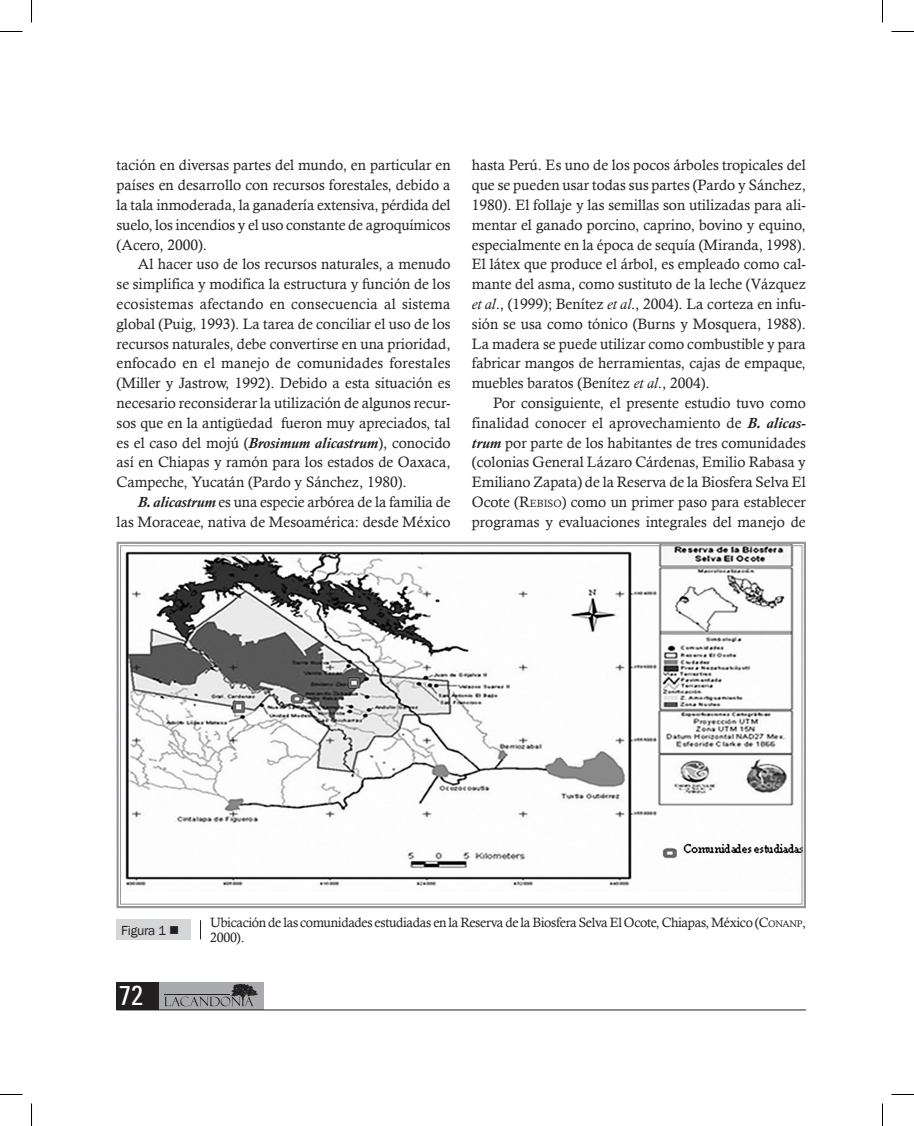
<style>
.page{position:relative;width:914px;height:1126px;background:#fff}
.page>*{position:absolute;margin:0;border:0;box-sizing:border-box;transform-origin:0 0}
.t1{font:condensed 27px "Univers";color:#fff}
.t2{font:15px/19.8px "Calisto";color:#231f20;text-align:justify}
.t3{font:13.5px/15px "Calisto";letter-spacing:-.025em;color:#231f20}
.t4{font:13.5px "Franklin Gothic";letter-spacing:-.02em;color:#231f20}
.s1{font-weight:700;font-style:italic}
.s2{font-style:italic}
.s3{font-style:inherit}
.s4{font-size:10.5px}
.s5{font-size:9.45px}
</style>
<div class="page">
<div style="left:117px;top:982px;width:147px;height:28px;background:#aaabaf"></div>
<div style="left:117px;top:982px;width:42px;height:28px;background:#231f20"></div>
<hr style="left:117px;top:1010px;width:688px;height:1px;background:#231f20">
<svg style="left:164px;top:984px;width:94px;height:22px"></svg>
<svg style="left:116px;top:541px;width:690px;height:368px"></svg>
<div style="left:116px;top:919px;width:75px;height:21px;background:#d5d6d8"></div>
<svg style="left:200px;top:920px;width:1px;height:19px"></svg>
<svg style="left:0;top:31px;width:22px;height:1px"></svg>
<svg style="left:891px;top:31px;width:22px;height:1px"></svg>
<svg style="left:0;top:1094px;width:22px;height:1px"></svg>
<svg style="left:891px;top:1094px;width:22px;height:1px"></svg>
<svg style="left:31px;top:0;width:1px;height:22px"></svg>
<svg style="left:31px;top:1103px;width:1px;height:23px"></svg>
<svg style="left:882px;top:0;width:1px;height:22px"></svg>
<svg style="left:882px;top:1103px;width:1px;height:23px"></svg>
<p class="t2" style="left:117px;top:155px;width:335px">tación en diversas partes del mundo, en particular en países en desarrollo con recursos forestales, debido a la tala inmoderada, la ganadería extensiva, pérdida del suelo, los incendios y el uso constante de agroquímicos (Acero, 2000).</p>
<p class="t2" style="left:117px;top:254px;width:335px;text-indent:21px">Al hacer uso de los recursos naturales, a menudo se simplifica y modifica la estructura y función de los ecosistemas afectando en consecuencia al sistema global (Puig, 1993). La tarea de conciliar el uso de los recursos naturales, debe convertirse en una prioridad, enfocado en el manejo de comunidades forestales (Miller y Jastrow, 1992). Debido a esta situación es necesario reconsiderar la utilización de algunos recur&shy;sos que en la antigüedad fueron muy apreciados, tal es el caso del mojú (<span class="s1">Brosimum alicastrum</span>), conocido así en Chiapas y ramón para los estados de Oaxaca, Campeche, Yucatán (Pardo y Sánchez, 1980).</p>
<p class="t2" style="left:117px;top:492px;width:335px;text-align:right"><span class="s1">B. alicastrum</span> es una especie arbórea de la familia de<br>las Moraceae, nativa de Mesoamérica: desde México</p>
<p class="t2" style="left:472px;top:155px;width:335px">hasta Perú. Es uno de los pocos árboles tropicales del que se pueden usar todas sus partes (Pardo y Sánchez, 1980). El follaje y las semillas son utilizadas para ali&shy;mentar el ganado porcino, caprino, bovino y equino, especialmente en la época de sequía (Miranda, 1998).<br>El látex que produce el árbol, es empleado como cal&shy;mante del asma, como sustituto de la leche (Vázquez <span class="s2">et al</span>., (1999); Benítez <span class="s2">et al</span>., 2004). La corteza en infu&shy;sión se usa como tónico (Burns y Mosquera, 1988).<br>La madera se puede utilizar como combustible y para fabricar mangos de herramientas, cajas de empaque, muebles baratos (Benítez <span class="s2">et al</span>., 2004).</p>
<p class="t2" style="left:472px;top:393px;width:335px;text-indent:21px">Por consiguiente, el presente estudio tuvo como finalidad conocer el aprovechamiento de <span class="s1">B. alicas&shy;trum</span> por parte de los habitantes de tres comunidades (colonias General Lázaro Cárdenas, Emilio Rabasa y Emiliano Zapata) de la Reserva de la Biosfera Selva El Ocote (<span class="s3">R</span><span class="s4">EBISO</span>) como un primer paso para establecer programas y evaluaciones integrales del manejo de</p>
<p class="t4" style="left:121px;top:923px;width:59px">Figura 1 ■</p>
<h1 class="t1" style="left:119px;top:978px;width:25px">72</h1>
<p class="t3" style="left:210px;top:914px;width:597px">Ubicación de las comunidades estudiadas en la Reserva de la Biosfera Selva El Ocote, Chiapas, México (<span class="s3">C</span><span class="s5">ONANP</span>,<br>2000).</p>
</div>
